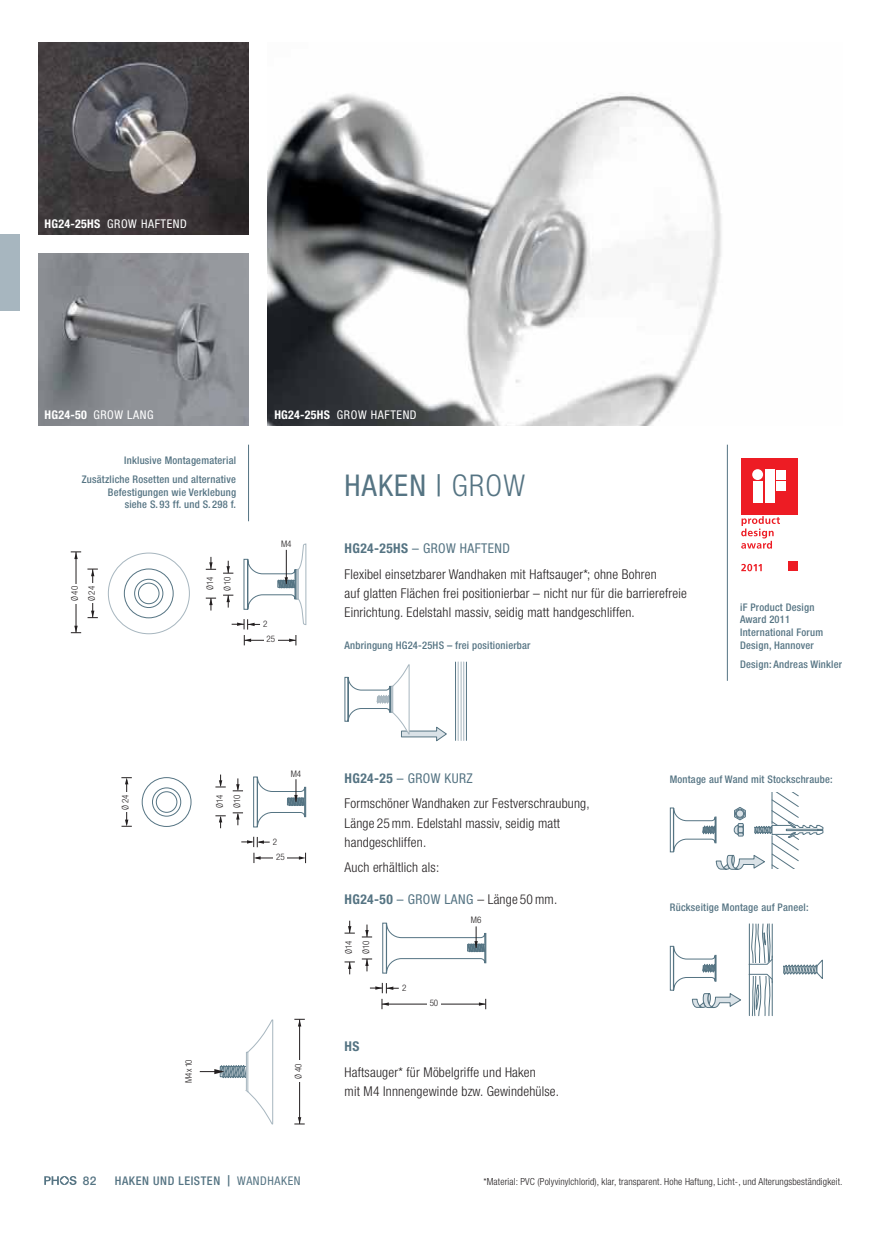
<style>
.page{position:relative;width:872px;height:1234px;background:#fff}
.page>*{position:absolute;margin:0;border:0;box-sizing:border-box;transform-origin:0 0}
.t1{font:condensed 30px "Helvetica Neue LT Std";letter-spacing:.04em;color:#557483}
.t2{font:300 condensed 13.5px/19.2px "Helvetica Neue LT Std";letter-spacing:.015em;color:#231f20}
.t3{font:700 condensed 13.5px "Helvetica Neue LT Std";color:#557483}
.t4{font:condensed 12px "Helvetica Neue LT Std";letter-spacing:.05em;color:#fff}
.t5{font:500 condensed 12px "Helvetica Neue LT Std";letter-spacing:.05em;color:#557483}
.t6{font:500 12px "Helvetica Neue LT Std";color:#557483}
.t7{font:500 condensed 10.5px/12.8px "Helvetica Neue LT Std";letter-spacing:.02em;color:#557483;text-align:right}
.t8{font:300 condensed 9.75px "Helvetica Neue LT Std";letter-spacing:.015em;color:#231f20}
.t9{font:300 condensed 9px/17.2px "Helvetica Neue LT Std";color:#231f20}
.s1{font-weight:700}
.s2{font-weight:300}
.s3{font-weight:700;color:#557483}
.s4{font-weight:400;color:#557483}
.s5{font-stretch:normal;font-size:11.25px}
.s6{font-weight:400}
</style>
<div class="page">
<img style="left:38px;top:43px;width:211px;height:191px">
<img style="left:38px;top:253px;width:211px;height:172px">
<img style="left:268px;top:93px;width:454px;height:332px">
<svg style="left:741px;top:516px;width:39px;height:32px"></svg>
<div style="left:788px;top:561px;width:9px;height:10px;background:#ed1c24"></div>
<div style="left:741px;top:457px;width:56px;height:57px;background:#ed1c24"></div>
<div style="left:753px;top:481px;width:9px;height:22px;background:#fff"></div>
<div style="left:752px;top:469px;width:11px;height:11px;background:#fff;border-radius:50%"></div>
<div style="left:776px;top:469px;width:10px;height:10px;background:#fff"></div>
<div style="left:765px;top:469px;width:9px;height:34px;background:#fff"></div>
<div style="left:776px;top:481px;width:10px;height:10px;background:#fff"></div>
<svg style="left:741px;top:563px;width:20px;height:8px"></svg>
<svg style="left:200px;top:1019px;width:73px;height:105px"></svg>
<hr style="left:299px;top:1019px;width:1px;height:104px;background:#231f20">
<svg style="left:294px;top:1116px;width:11px;height:8px"></svg>
<svg style="left:294px;top:1018px;width:11px;height:8px"></svg>
<div style="left:295px;top:1059px;width:11px;height:22px;background:#fff"></div>
<hr style="left:455px;top:662px;width:1px;height:78px;background:#557483">
<hr style="left:466px;top:662px;width:1px;height:78px;background:#557483">
<hr style="left:463px;top:661px;width:1px;height:79px;background:#a7b6bf">
<hr style="left:458px;top:661px;width:1px;height:79px;background:#a7b6bf">
<hr style="left:461px;top:661px;width:1px;height:79px;background:#a7b6bf">
<svg style="left:344px;top:664px;width:103px;height:77px"></svg>
<hr style="left:76px;top:552px;width:1px;height:80px;background:#231f20">
<svg style="left:71px;top:625px;width:10px;height:8px"></svg>
<svg style="left:71px;top:551px;width:10px;height:8px"></svg>
<div style="left:72px;top:583px;width:8px;height:20px;background:#fff"></div>
<div style="left:108px;top:552px;width:82px;height:82px;border:1px solid #a7b6bf;border-radius:50%"></div>
<div style="left:138px;top:582px;width:21px;height:21px;border:1px solid #557483;border-radius:50%"></div>
<div style="left:124px;top:568px;width:49px;height:50px;border:1px solid #557483;border-radius:50%"></div>
<div style="left:134px;top:579px;width:29px;height:28px;border:1px solid #557483;border-radius:50%"></div>
<hr style="left:92px;top:569px;width:1px;height:48px;background:#231f20">
<svg style="left:88px;top:610px;width:10px;height:8px"></svg>
<svg style="left:87px;top:568px;width:11px;height:8px"></svg>
<div style="left:88px;top:583px;width:9px;height:20px;background:#fff"></div>
<svg style="left:206px;top:556px;width:10px;height:14px"></svg>
<svg style="left:206px;top:597px;width:10px;height:13px"></svg>
<hr style="left:244px;top:640px;width:52px;height:1px;background:#231f20">
<svg style="left:244px;top:635px;width:7px;height:10px"></svg>
<svg style="left:289px;top:635px;width:8px;height:10px"></svg>
<div style="left:264px;top:636px;width:13px;height:7px;background:#fff"></div>
<svg style="left:223px;top:544px;width:84px;height:85px"></svg>
<svg style="left:233px;top:778px;width:10px;height:13px"></svg>
<svg style="left:233px;top:812px;width:10px;height:13px"></svg>
<svg style="left:215px;top:774px;width:11px;height:13px"></svg>
<svg style="left:215px;top:815px;width:11px;height:13px"></svg>
<hr style="left:256px;top:857px;width:46px;height:1px;background:#231f20">
<svg style="left:299px;top:852px;width:7px;height:10px"></svg>
<div style="left:274px;top:853px;width:13px;height:8px;background:#fff"></div>
<svg style="left:241px;top:836px;width:29px;height:26px"></svg>
<svg style="left:253px;top:776px;width:53px;height:51px"></svg>
<div style="left:156px;top:791px;width:21px;height:21px;border:1px solid #557483;border-radius:50%"></div>
<div style="left:142px;top:777px;width:49px;height:49px;border:1px solid #557483;border-radius:50%"></div>
<div style="left:152px;top:787px;width:29px;height:29px;border:1px solid #557483;border-radius:50%"></div>
<hr style="left:126px;top:779px;width:1px;height:45px;background:#231f20">
<svg style="left:121px;top:819px;width:11px;height:7px"></svg>
<svg style="left:121px;top:777px;width:11px;height:7px"></svg>
<div style="left:122px;top:792px;width:9px;height:19px;background:#fff"></div>
<svg style="left:362px;top:924px;width:10px;height:13px"></svg>
<svg style="left:362px;top:958px;width:10px;height:13px"></svg>
<svg style="left:344px;top:920px;width:11px;height:13px"></svg>
<svg style="left:344px;top:961px;width:11px;height:13px"></svg>
<hr style="left:382px;top:1003px;width:104px;height:1px;background:#231f20">
<svg style="left:479px;top:998px;width:7px;height:10px"></svg>
<div style="left:427px;top:999px;width:13px;height:8px;background:#fff"></div>
<svg style="left:370px;top:982px;width:29px;height:26px"></svg>
<svg style="left:382px;top:922px;width:104px;height:51px"></svg>
<svg style="left:669px;top:792px;width:154px;height:225px"></svg>
<hr style="left:248px;top:444px;width:1px;height:77px;background:#557483">
<hr style="left:727px;top:444px;width:1px;height:236px;background:#557483">
<svg style="left:44px;top:1176px;width:33px;height:8px"></svg>
<div style="left:0;top:234px;width:19px;height:76px;background:#a7b6bf"></div>
<p class="t4" style="left:45px;top:219px;width:144px"><span class="s1">HG24-25HS</span> GROW HAFTEND</p>
<p class="t4" style="left:45px;top:410px;width:110px"><span class="s1">HG24-50</span> GROW LANG</p>
<p class="t7" style="left:82px;top:451px;width:156px;line-height:19.2px">Inklusive Montagematerial<br>Zusätzliche Rosetten und alternative</p>
<p class="t7" style="left:108px;top:487px;width:130px">Befestigungen wie Verklebung siehe S. 93 ff. und S. 298 f.</p>
<p class="t9" style="left:68px;top:601px;width:17px;line-height:16.6px;rotate:-90deg">Ø 40<br>Ø 24</p>
<p class="t9" style="left:202px;top:590px;width:15px;rotate:-90deg">Ø 14<br>Ø 10</p>
<p class="t4" style="left:274px;top:410px;width:144px"><span class="s1">HG24-25HS</span> GROW HAFTEND</p>
<p class="t9" style="left:281px;top:536px;width:12px">M4</p>
<p class="t9" style="left:263px;top:616px;width:6px">2</p>
<p class="t9" style="left:266px;top:631px;width:10px">25</p>
<h1 class="t1" style="left:344px;top:474px;width:182px">HAKEN | <span class="s2">GROW</span></h1>
<p class="t2" style="left:344px;top:537px;width:314px;line-height:25.5px"><span class="s3">HG24-25HS</span> <span class="s4">– GROW HAFTEND<br></span>Flexibel einsetzbarer Wandhaken mit Haftsauger*; ohne Bohren</p>
<p class="t2" style="left:344px;top:585px;width:344px">auf glatten Flächen frei positionierbar – nicht nur für die barrierefreie<br>Einrichtung. Edelstahl massiv, seidig matt handgeschliffen.</p>
<p class="t7" style="left:344px;top:640px;width:187px">Anbringung HG24-25HS – frei positionierbar</p>
<p class="t7" style="left:740px;top:601px;width:84px;text-align:left">iF Product Design<br>Award 2011<br>International Forum<br>Design, Hannover</p>
<p class="t7" style="left:740px;top:659px;width:104px">Design: Andreas Winkler</p>
<p class="t9" style="left:118px;top:809px;width:17px;rotate:-90deg">Ø 24</p>
<p class="t9" style="left:212px;top:808px;width:15px;rotate:-90deg">Ø 14<br>Ø 10</p>
<p class="t9" style="left:291px;top:765px;width:12px">M4</p>
<p class="t9" style="left:273px;top:833px;width:6px">2</p>
<p class="t9" style="left:276px;top:849px;width:10px">25</p>
<p class="t2" style="left:344px;top:766px;width:247px;line-height:25.5px"><span class="s3">HG24-25</span> <span class="s4">– GROW KURZ<br></span>Formschöner Wandhaken zur Festverschraubung,</p>
<p class="t2" style="left:344px;top:814px;width:217px">Länge 25 mm. Edelstahl massiv, seidig matt handgeschliffen.</p>
<p class="t2" style="left:344px;top:859px;width:96px">Auch erhältlich als:</p>
<p class="t2" style="left:344px;top:891px;width:214px"><span class="s3">HG24-50</span> <span class="s4">– GROW LANG</span> – Länge 50 mm.</p>
<p class="t9" style="left:341px;top:954px;width:15px;rotate:-90deg">Ø 14<br>Ø 10</p>
<p class="t9" style="left:402px;top:979px;width:6px">2</p>
<p class="t9" style="left:430px;top:995px;width:10px">50</p>
<p class="t9" style="left:471px;top:912px;width:12px">M6</p>
<p class="t7" style="left:669px;top:774px;width:164px">Montage auf Wand mit Stockschraube:</p>
<p class="t7" style="left:670px;top:901px;width:140px">Rückseitige Montage auf Paneel:</p>
<p class="t9" style="left:181px;top:1083px;width:26px;rotate:-90deg">M4 x 10</p>
<p class="t9" style="left:291px;top:1078px;width:17px;rotate:-90deg">Ø 40</p>
<p class="t6" style="left:83px;top:1173px;width:15px">82</p>
<p class="t5" style="left:115px;top:1176px;width:187px">HAKEN UND LEISTEN <span class="s5">|</span> <span class="s6">WANDHAKEN</span></p>
<p class="t3" style="left:344px;top:1038px;width:16px">HS</p>
<p class="t2" style="left:344px;top:1063px;width:216px">Haftsauger* für Möbelgriffe und Haken<br>mit M4 Innnengewinde bzw. Gewindehülse.</p>
<p class="t8" style="left:483px;top:1177px;width:361px">*Material: PVC (Polyvinylchlorid), klar, transparent. Hohe Haftung, Licht-, und Alterungsbeständigkeit.</p>
</div>
